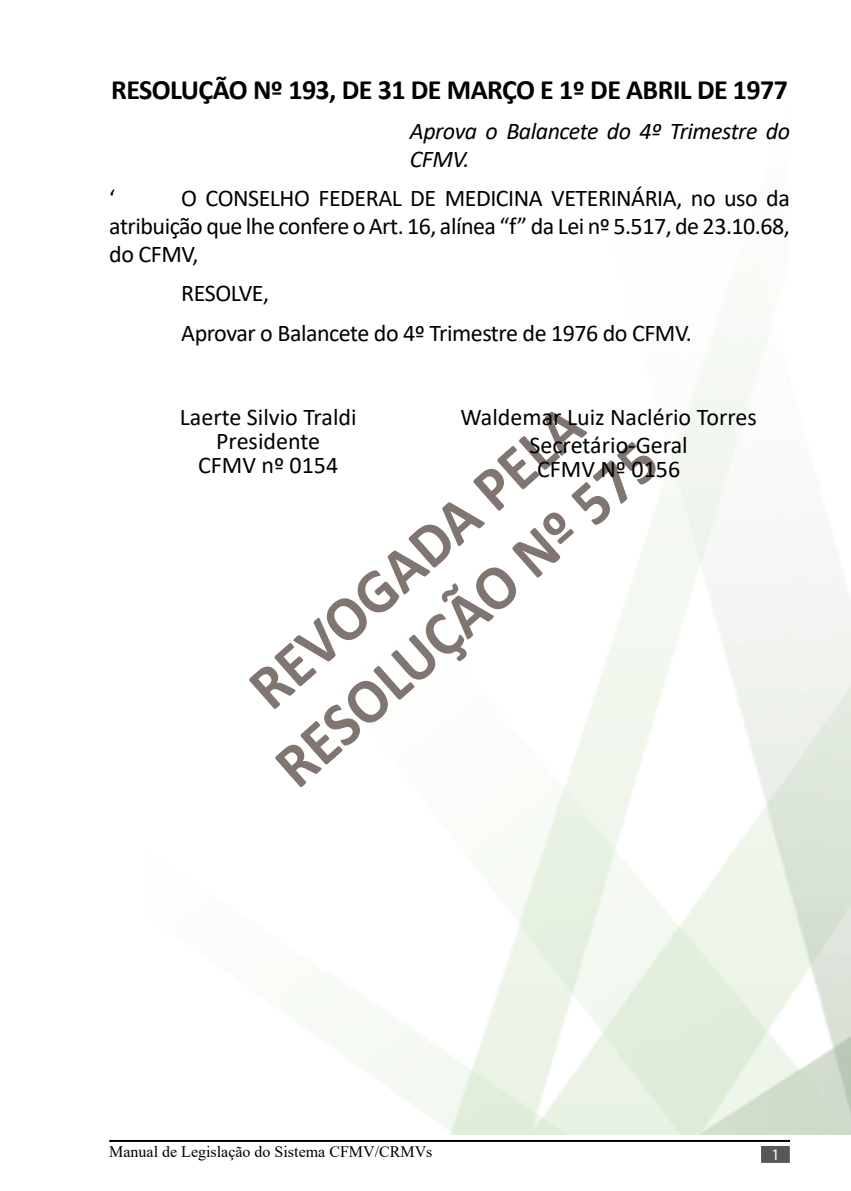
<style>
.page{position:relative;width:851px;height:1191px;background:#fff}
.page>*{position:absolute;margin:0;border:0;box-sizing:border-box;transform-origin:0 0}
.t1{font:700 63.2px/75.6px "Calibri";color:#807571;text-align:center;scale:.95 1}
.t2{font:700 28px "Calibri";letter-spacing:-.02em;color:#000}
.t3{font:24px/28px "Calibri";letter-spacing:-.02em;color:#000;text-align:justify}
.t4{font:24px/24px "Calibri";color:#000;text-align:center}
.t5{font:italic 24px/28px "Calibri";letter-spacing:-.02em;color:#000}
.t6{font:16px "Times New Roman";color:#000}
.t7{font:16px "Myriad Pro";color:#fff}
</style>
<div class="page">
<hr style="left:109px;top:1140px;width:680px;height:2px;background:#000">
<div style="left:761px;top:1146px;width:28px;height:16px;background:#575756"></div>
<p class="t2" style="left:111px;top:70px;width:678px">RESOLUÇÃO Nº 193, DE 31 DE MARÇO E 1º DE ABRIL DE 1977</p>
<p class="t5" style="left:410px;top:115px;width:381px">Aprova o Balancete do 4º Trimestre do<br>CFMV.</p>
<p class="t3" style="left:109px;top:183px;width:7px">‘</p>
<p class="t3" style="left:109px;top:183px;width:682px;text-indent:72px">O CONSELHO FEDERAL DE MEDICINA VETERINÁRIA, no uso da atribuição que lhe confere o Art. 16, alínea “f” da Lei nº 5.517, de 23.10.68, do CFMV,</p>
<p class="t3" style="left:181px;top:273px;width:512px;line-height:39.4px">RESOLVE,<br>Aprovar o Balancete do 4º Trimestre de 1976 do CFMV.</p>
<h1 class="t1" style="left:208px;top:691px;width:514px;rotate:-42deg">REVOGADA PELA<br>RESOLUÇÃO Nº 575</h1>
<p class="t4" style="left:180px;top:405px;width:178px">Laerte Silvio Traldi<br>Presidente<br>CFMV nº 0154</p>
<p class="t4" style="left:460px;top:403px;width:298px;line-height:28px">Waldemar Luiz Naclério Torres<br>Secretário-Geral</p>
<p class="t4" style="left:537px;top:457px;width:145px">CFMV Nº 0156</p>
<p class="t6" style="left:109px;top:1140px;width:325px">Manual de Legislação do Sistema CFMV/CRMVs</p>
<p class="t7" style="left:771px;top:1145px;width:10px">1</p>
</div>
